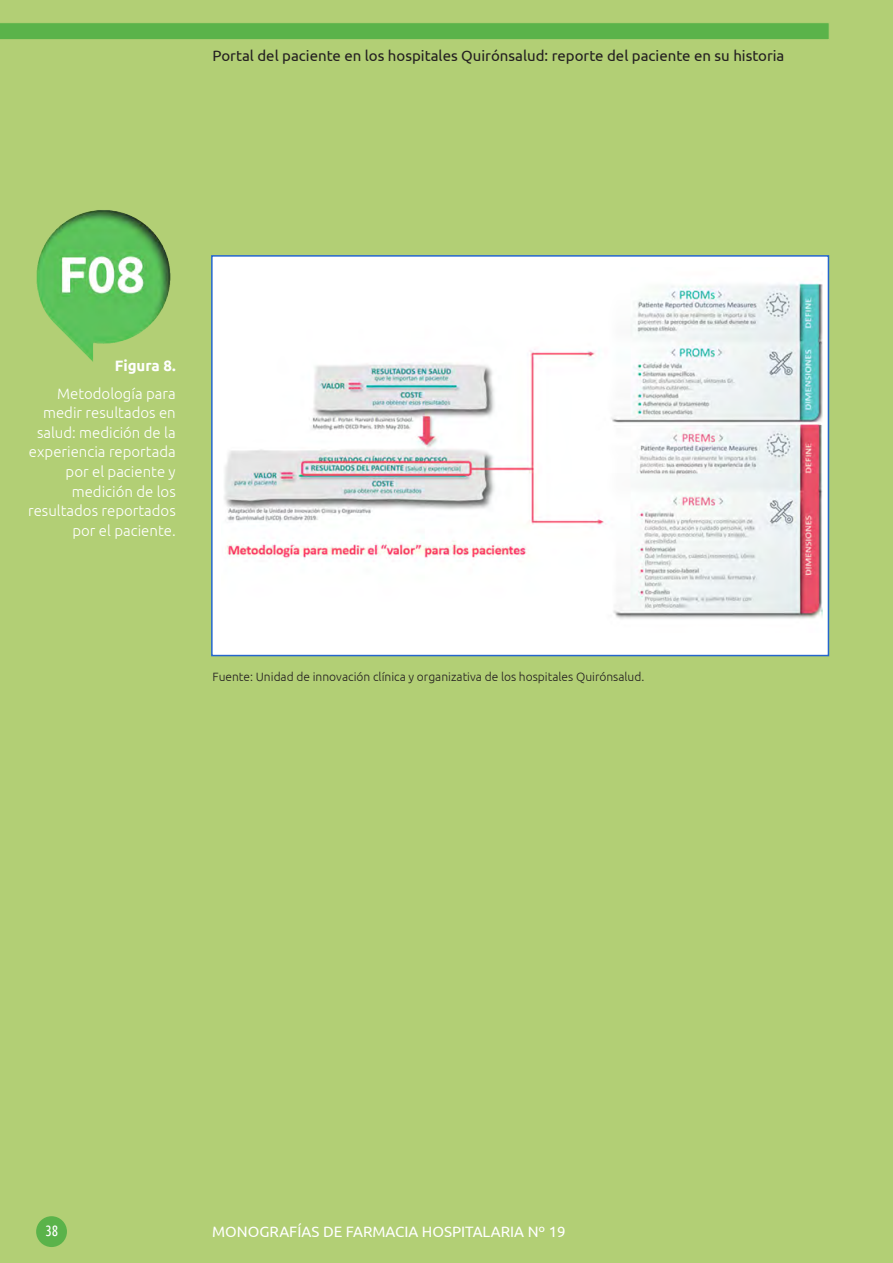
<style>
.page{position:relative;width:893px;height:1263px;background:#b2cf75}
.page>*{position:absolute;margin:0;border:0;box-sizing:border-box;transform-origin:0 0}
.Titol_figura{font:300 15px/19.5px "Ubuntu";color:#fff;text-align:right}
.t1{font:15px "Ubuntu";color:#231f20}
.t2{font:15px "Ubuntu";color:#fff}
.Titol_figura-2{font:700 15px "Ubuntu";color:#fff}
.t3{font:15px "Ubuntu Condensed";color:#fff}
.Peu_Figura{font:300 12px "Ubuntu";color:#231f20}
</style>
<div class="page">
<div style="left:36px;top:1216px;width:31px;height:31px;background:#5ab34a;border-radius:50%"></div>
<svg style="left:0;top:23px;width:829px;height:17px;background:#5fb44c"></svg>
<div style="left:211px;top:255px;width:618px;height:401px;background:#fff;border:2px solid #2466cd"></div>
<img style="left:36px;top:210px;width:135px;height:152px">
<img style="left:224px;top:283px;width:598px;height:336px">
<p class="t1" style="left:213px;top:46px;width:573px">Portal del paciente en los hospitales Quirónsalud: reporte del paciente en su historia</p>
<p class="Titol_figura-2" style="left:115px;top:357px;width:62px">Figura 8.</p>
<p class="Titol_figura" style="left:28px;top:383px;width:149px">Metodología para medir resultados en salud: medición de la experiencia reportada por el paciente y medición de los resultados reportados por el paciente.</p>
<p class="Peu_Figura" style="left:213px;top:670px;width:433px">Fuente: Unidad de innovación clínica y organizativa de los hospitales Quirónsalud.</p>
<p class="t3" style="left:45px;top:1221px;width:14px">38</p>
<p class="t2" style="left:212px;top:1222px;width:355px">MONOGRAFÍAS DE FARMACIA HOSPITALARIA Nº 19</p>
</div>
